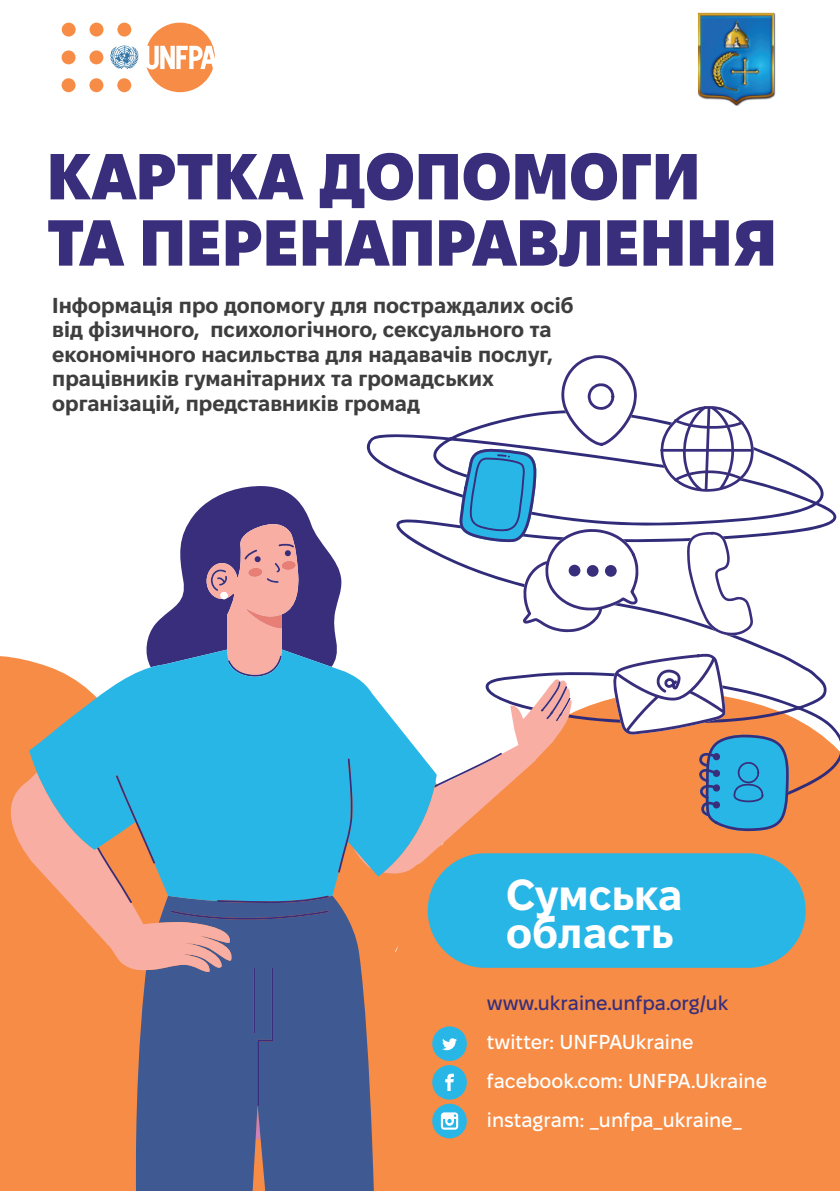
<style>
.page{position:relative;width:840px;height:1191px;background:#fff}
.page>*{position:absolute;margin:0;border:0;box-sizing:border-box;transform-origin:0 0}
.t1{font:100 semi-condensed 64.8px/66.2px "Fixel";color:#382e7c}
.t2{font:100 semi-condensed 43.2px/38.8px "Fixel";color:#fff}
.t3{font:100 semi-condensed 21.6px/24.4px "Fixel";color:#3e3e3f}
.t4{font:100 semi-condensed 20.2px/39px "Fixel";color:#fff}
.s1{color:#382e7c}
</style>
<div class="page">
<div style="left:0;top:656px;width:839px;height:535px;background:#f68c45"></div>
<div style="left:427px;top:853px;width:378px;height:114px;background:#28b6e7;border-radius:57px"></div>
<div style="left:432px;top:1103px;width:34px;height:35px;background:#28b6e7;border-radius:50%"></div>
<svg style="left:440px;top:1112px;width:18px;height:17px"></svg>
<div style="left:432px;top:1026px;width:34px;height:35px;background:#28b6e7;border-radius:50%"></div>
<svg style="left:442px;top:1038px;width:15px;height:12px"></svg>
<div style="left:432px;top:1065px;width:34px;height:34px;background:#28b6e7;border-radius:50%"></div>
<svg style="left:445px;top:1073px;width:8px;height:18px"></svg>
<div style="left:62px;top:23px;width:14px;height:14px;background:#f68c45;border-radius:50%"></div>
<div style="left:89px;top:23px;width:14px;height:14px;background:#f68c45;border-radius:50%"></div>
<div style="left:117px;top:23px;width:14px;height:14px;background:#f68c45;border-radius:50%"></div>
<div style="left:62px;top:50px;width:13px;height:14px;background:#f68c45;border-radius:50%"></div>
<div style="left:89px;top:50px;width:14px;height:14px;background:#f68c45;border-radius:50%"></div>
<div style="left:62px;top:78px;width:13px;height:14px;background:#f68c45;border-radius:50%"></div>
<div style="left:89px;top:78px;width:14px;height:14px;background:#f68c45;border-radius:50%"></div>
<div style="left:117px;top:78px;width:14px;height:14px;background:#f68c45;border-radius:50%"></div>
<svg style="left:110px;top:46px;width:28px;height:23px"></svg>
<svg style="left:146px;top:23px;width:69px;height:69px"></svg>
<svg style="left:366px;top:415px;width:473px;height:400px"></svg>
<svg style="left:686px;top:532px;width:66px;height:103px"></svg>
<svg style="left:660px;top:406px;width:93px;height:86px"></svg>
<svg style="left:611px;top:653px;width:177px;height:178px"></svg>
<svg style="left:459px;top:355px;width:179px;height:277px"></svg>
<svg style="left:436px;top:677px;width:138px;height:198px"></svg>
<svg style="left:136px;top:901px;width:238px;height:290px;background:#4b5c8d"></svg>
<svg style="left:0;top:772px;width:234px;height:201px;background:#e4936e"></svg>
<svg style="left:29px;top:649px;width:407px;height:252px;background:#62b9d5"></svg>
<svg style="left:97px;top:775px;width:58px;height:128px;background:#8ea09e"></svg>
<svg style="left:217px;top:895px;width:111px;height:8px"></svg>
<svg style="left:338px;top:758px;width:34px;height:114px;background:#46a8ca"></svg>
<svg style="left:255px;top:967px;width:18px;height:172px;background:#455790"></svg>
<hr style="left:253px;top:967px;width:2px;height:66px;background:#382e7c">
<svg style="left:171px;top:910px;width:157px;height:9px"></svg>
<svg style="left:143px;top:486px;width:199px;height:190px"></svg>
<img style="left:698px;top:12px;width:78px;height:94px">
<p class="t1" style="left:47px;top:143px;width:731px">КАРТКА ДОПОМОГИ<br>ТА ПЕРЕНАПРАВЛЕННЯ</p>
<p class="t3" style="left:52px;top:293px;width:522px">Інформація про допомогу для постраждалих осіб від фізичного, психологічного, сексуального та економічного насильства для надавачів послуг, працівників гуманітарних та громадських організацій, представників громад</p>
<p class="t2" style="left:506px;top:874px;width:178px">Сумська область</p>
<p class="t4" style="left:486px;top:983px;width:281px"><span class="s1">www.ukraine.unfpa.org/uk </span>twitter: UNFPAUkraine facebook.com: UNFPA.Ukraine instagram: _unfpa_ukraine_</p>
</div>
